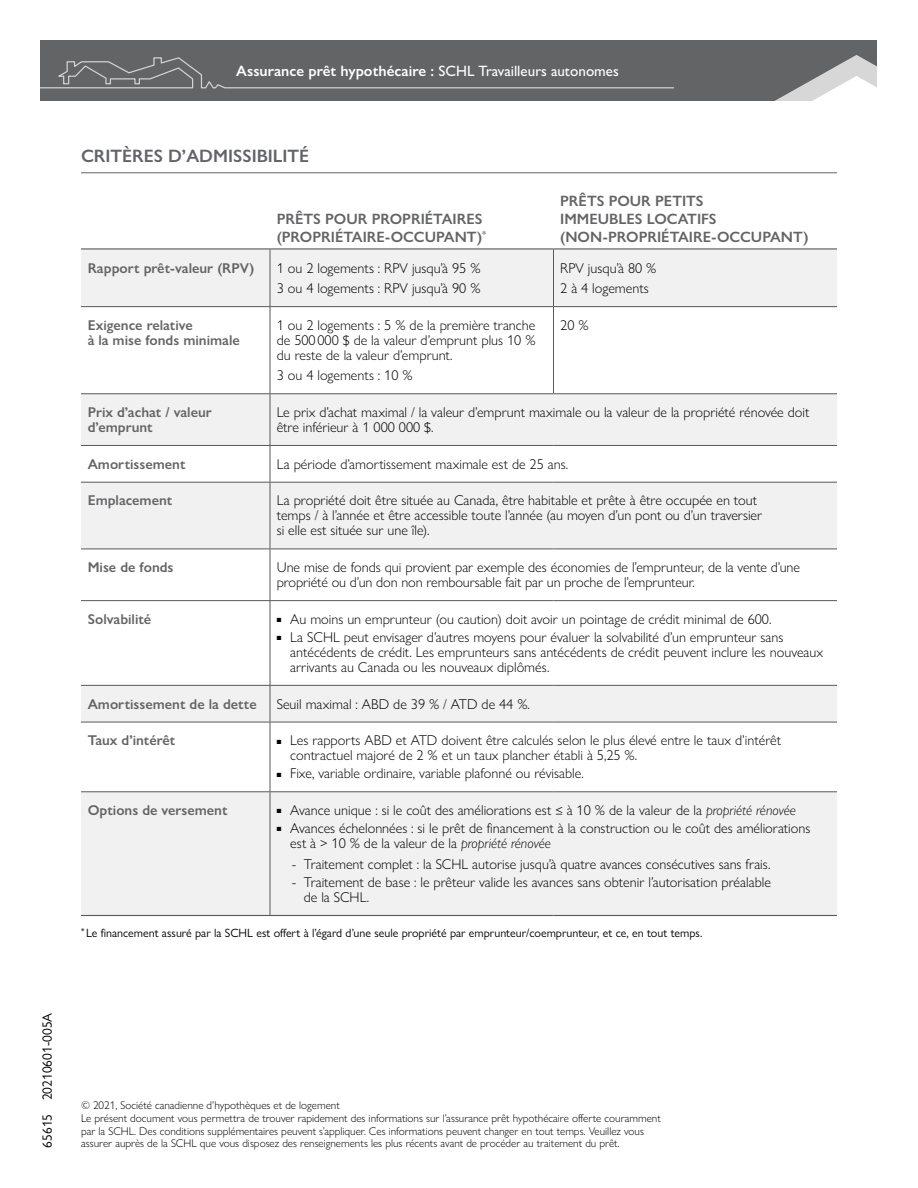
<style>
.page{position:relative;width:918px;height:1188px;background:#fff}
.page>*{position:absolute;margin:0;border:0;box-sizing:border-box;transform-origin:0 0}
.H2_MU_Subhead1{font:600 18px "Gill Sans Nova";color:#626469}
.Table_Head{font:600 15px/18px "Gill Sans Nova";color:#636466}
.t1{font:600 15px "Gill Sans Nova";color:#fff}
.Table_body{font:300 14.25px/15px "Gill Sans Nova";color:#000}
.Table_left{font:600 14.25px/15px "Gill Sans Nova";color:#636466}
.P_OPIMS{font:13.5px "Gill Sans Nova";color:#000}
.Table_Head-2{font:12px "Gill Sans Nova";color:#000}
.P_MU_Disclaimer{font:300 11.25px/12.8px "Gill Sans Nova";color:#000}
.s1{font-weight:500}
.s2{font-style:italic}
</style>
<div class="page">
<div style="left:40px;top:40px;width:838px;height:61px;background:#636466"></div>
<hr style="left:81px;top:172px;width:756px;height:1px;background:#626469">
<svg style="left:81px;top:250px;width:756px;height:665px"></svg>
<div style="left:554px;top:249px;width:283px;height:58px;background:#f1f1f2"></div>
<hr style="left:81px;top:306px;width:189px;height:1px;background:#58595b">
<hr style="left:270px;top:306px;width:284px;height:1px;background:#58595b">
<hr style="left:554px;top:306px;width:283px;height:1px;background:#58595b">
<hr style="left:81px;top:393px;width:189px;height:1px;background:#58595b">
<hr style="left:270px;top:393px;width:284px;height:1px;background:#58595b">
<hr style="left:554px;top:393px;width:283px;height:1px;background:#58595b">
<hr style="left:81px;top:445px;width:189px;height:1px;background:#58595b">
<hr style="left:270px;top:445px;width:284px;height:1px;background:#58595b">
<hr style="left:554px;top:445px;width:283px;height:1px;background:#58595b">
<hr style="left:81px;top:482px;width:189px;height:1px;background:#58595b">
<hr style="left:270px;top:482px;width:284px;height:1px;background:#58595b">
<hr style="left:554px;top:482px;width:283px;height:1px;background:#58595b">
<hr style="left:81px;top:549px;width:189px;height:1px;background:#58595b">
<hr style="left:270px;top:549px;width:284px;height:1px;background:#58595b">
<hr style="left:554px;top:549px;width:283px;height:1px;background:#58595b">
<hr style="left:81px;top:600px;width:189px;height:1px;background:#58595b">
<hr style="left:270px;top:600px;width:284px;height:1px;background:#58595b">
<hr style="left:554px;top:600px;width:283px;height:1px;background:#58595b">
<hr style="left:81px;top:685px;width:189px;height:1px;background:#58595b">
<hr style="left:270px;top:685px;width:284px;height:1px;background:#58595b">
<hr style="left:554px;top:685px;width:283px;height:1px;background:#58595b">
<hr style="left:81px;top:722px;width:189px;height:1px;background:#58595b">
<hr style="left:270px;top:722px;width:284px;height:1px;background:#58595b">
<hr style="left:554px;top:722px;width:283px;height:1px;background:#58595b">
<hr style="left:81px;top:915px;width:189px;height:1px;background:#58595b">
<hr style="left:270px;top:915px;width:284px;height:1px;background:#58595b">
<hr style="left:554px;top:915px;width:283px;height:1px;background:#58595b">
<hr style="left:81px;top:248px;width:189px;height:2px;background:#58595b">
<hr style="left:270px;top:248px;width:284px;height:2px;background:#58595b">
<hr style="left:554px;top:248px;width:283px;height:2px;background:#58595b">
<hr style="left:270px;top:250px;width:1px;height:56px;background:#58595b">
<hr style="left:553px;top:250px;width:1px;height:56px;background:#58595b">
<hr style="left:270px;top:307px;width:1px;height:86px;background:#58595b">
<hr style="left:553px;top:307px;width:1px;height:86px;background:#58595b">
<hr style="left:270px;top:394px;width:1px;height:51px;background:#58595b">
<hr style="left:270px;top:446px;width:1px;height:36px;background:#58595b">
<hr style="left:270px;top:483px;width:1px;height:66px;background:#58595b">
<hr style="left:270px;top:549px;width:1px;height:51px;background:#58595b">
<hr style="left:270px;top:601px;width:1px;height:84px;background:#58595b">
<hr style="left:270px;top:686px;width:1px;height:36px;background:#58595b">
<hr style="left:270px;top:722px;width:1px;height:69px;background:#58595b">
<hr style="left:270px;top:792px;width:1px;height:123px;background:#58595b">
<hr style="left:81px;top:791px;width:189px;height:1px;background:#58595b">
<hr style="left:270px;top:791px;width:284px;height:1px;background:#58595b">
<hr style="left:554px;top:791px;width:283px;height:1px;background:#58595b">
<svg style="left:41px;top:57px;width:632px;height:32px"></svg>
<svg style="left:775px;top:55px;width:103px;height:46px"></svg>
<p class="t1" style="left:236px;top:62px;width:384px">Assurance prêt hypothécaire : <span class="s1">SCHL Travailleurs autonomes</span></p>
<h2 class="H2_MU_Subhead1" style="left:81px;top:144px;width:230px">CRITÈRES D’ADMISSIBILITÉ</h2>
<p class="Table_Head" style="left:277px;top:210px;width:211px">PRÊTS POUR PROPRIÉTAIRES (PROPRIÉTAIRE-OCCUPANT)<sup>*</sup></p>
<p class="Table_left" style="left:88px;top:260px;width:168px">Rapport prêt-valeur (RPV)</p>
<p class="Table_body" style="left:277px;top:260px;width:205px">1 ou 2 logements : RPV jusqu’à 95 %</p>
<p class="Table_body" style="left:277px;top:281px;width:205px">3 ou 4 logements : RPV jusqu’à 90 %</p>
<p class="Table_left" style="left:88px;top:317px;width:154px">Exigence relative<br>à la mise fonds minimale</p>
<p class="Table_body" style="left:277px;top:317px;width:260px;text-align:justify">1 ou 2 logements : 5 % de la première tranche de 500 000 $ de la valeur d’emprunt plus 10 % du reste de la valeur d’emprunt.</p>
<p class="Table_body" style="left:277px;top:368px;width:138px">3 ou 4 logements : 10 %</p>
<p class="Table_Head" style="left:560px;top:192px;width:250px">PRÊTS POUR PETITS<br>IMMEUBLES LOCATIFS (NON-PROPRIÉTAIRE-OCCUPANT)</p>
<p class="Table_body" style="left:560px;top:260px;width:98px">RPV jusqu’à 80 %</p>
<p class="Table_body" style="left:560px;top:281px;width:90px">2 à 4 logements</p>
<p class="Table_body" style="left:560px;top:317px;width:30px">20 %</p>
<p class="Table_left" style="left:88px;top:405px;width:126px">Prix d’achat / valeur d’emprunt</p>
<p class="Table_body" style="left:277px;top:404px;width:534px">Le prix d’achat maximal / la valeur d’emprunt maximale ou la valeur de la propriété rénovée doit être inférieur à 1 000 000 $.</p>
<p class="Table_left" style="left:88px;top:456px;width:99px">Amortissement</p>
<p class="Table_body" style="left:277px;top:456px;width:293px">La période d’amortissement maximale est de 25 ans.</p>
<p class="Table_left" style="left:88px;top:493px;width:86px">Emplacement</p>
<p class="Table_body" style="left:277px;top:493px;width:487px">La propriété doit être située au Canada, être habitable et prête à être occupée en tout temps / à l’année et être accessible toute l’année (au moyen d’un pont ou d’un traversier si elle est située sur une île).</p>
<p class="Table_left" style="left:88px;top:560px;width:87px">Mise de fonds</p>
<p class="Table_body" style="left:277px;top:560px;width:525px">Une mise de fonds qui provient par exemple des économies de l’emprunteur, de la vente d’une propriété ou d’un don non remboursable fait par un proche de l’emprunteur.</p>
<p class="Table_left" style="left:88px;top:611px;width:65px">Solvabilité</p>
<p class="Table_body" style="left:277px;top:611px;width:496px">■ Au moins un emprunteur (ou caution) doit avoir un pointage de crédit minimal de 600.</p>
<p class="Table_body" style="left:290px;top:629px;width:534px;text-indent:-14px">■ La SCHL peut envisager d’autres moyens pour évaluer la solvabilité d’un emprunteur sans antécédents de crédit. Les emprunteurs sans antécédents de crédit peuvent inclure les nouveaux arrivants au Canada ou les nouveaux diplômés.</p>
<p class="Table_left" style="left:88px;top:696px;width:171px">Amortissement de la dette</p>
<p class="Table_body" style="left:277px;top:696px;width:255px">Seuil maximal : ABD de 39 % / ATD de 44 %.</p>
<p class="Table_left" style="left:88px;top:733px;width:89px">Taux d’intérêt</p>
<p class="Table_body" style="left:290px;top:733px;width:492px;text-indent:-13px">■ Les rapports ABD et ATD doivent être calculés selon le plus élevé entre le taux d’intérêt contractuel majoré de 2 % et un taux plancher établi à 5,25 %.</p>
<p class="Table_body" style="left:277px;top:766px;width:308px">■ Fixe, variable ordinaire, variable plafonné ou révisable.</p>
<p class="Table_left" style="left:88px;top:803px;width:141px">Options de versement</p>
<p class="Table_body" style="left:277px;top:803px;width:521px">■ Avance unique : si le coût des améliorations est ≤ à 10 % de la valeur de la <span class="s2">propriété rénovée</span></p>
<p class="Table_body" style="left:290px;top:821px;width:522px;text-indent:-13px">■ Avances échelonnées : si le prêt de financement à la construction ou le coût des améliorations est à &gt; 10 % de la valeur de la <span class="s2">propriété rénovée</span></p>
<p class="Table_body" style="left:292px;top:857px;width:480px">- Traitement complet : la SCHL autorise jusqu’à quatre avances consécutives sans frais.</p>
<p class="Table_body" style="left:304px;top:875px;width:469px;text-indent:-12px">- Traitement de base : le prêteur valide les avances sans obtenir l’autorisation préalable de la SCHL.</p>
<p class="Table_Head-2" style="left:81px;top:926px;width:623px"><sup>*</sup> Le financement assuré par la SCHL est offert à l’égard d’une seule propriété par emprunteur/coemprunteur, et ce, en tout temps.</p>
<p class="P_OPIMS" style="left:39px;top:1148px;width:136px;rotate:-90deg">65615 20210601-005A</p>
<p class="P_MU_Disclaimer" style="left:81px;top:1099px;width:581px">© 2021, Société canadienne d’hypothèques et de logement<br>Le présent document vous permettra de trouver rapidement des informations sur l’assurance prêt hypothécaire offerte couramment par la SCHL. Des conditions supplémentaires peuvent s’appliquer. Ces informations peuvent changer en tout temps. Veuillez vous assurer auprès de la SCHL que vous disposez des renseignements les plus récents avant de procéder au traitement du prêt.</p>
</div>
